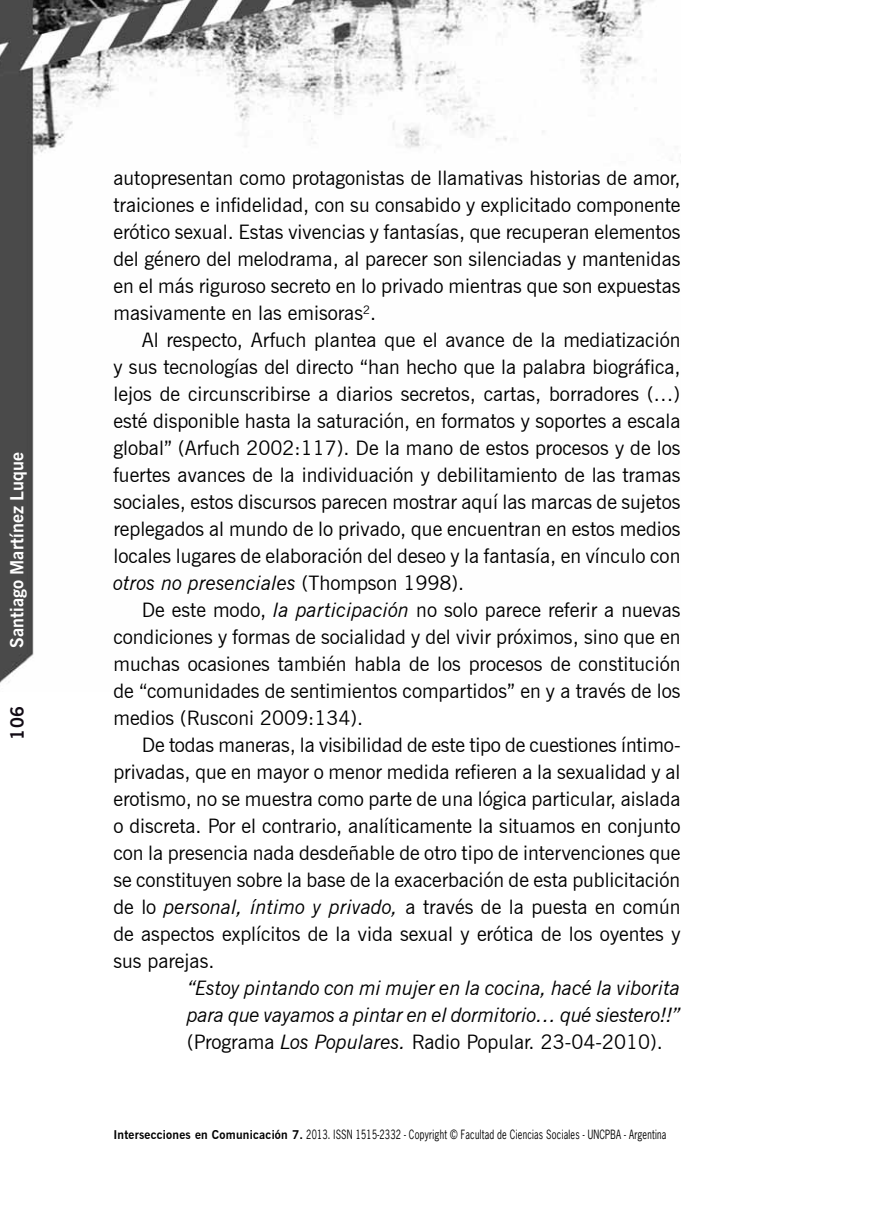
<style>
.page{position:relative;width:879px;height:1219px;background:#fff}
.page>*{position:absolute;margin:0;border:0;box-sizing:border-box;transform-origin:0 0}
.t1{font:20px/27px "News Gothic BT";color:#000;text-align:justify}
.t2{font:italic 20px/27px "News Gothic BT";letter-spacing:-.015em;color:#000;text-align:justify}
.t3{font:700 18px "News Gothic BT";color:#fff}
.t4{font:700 18px "News Gothic BT";color:#120b15}
.t5{font:12px "News Gothic Cn";letter-spacing:.02em;color:#000}
.s1{font-style:italic}
.s2{font-style:normal}
.s3{font-family:"News Gothic BT";font-weight:700}
</style>
<div class="page">
<img style="left:0;top:0;width:654px;height:683px">
<p class="t3" style="left:6px;top:648px;width:197px;rotate:-90deg">Santiago Martínez Luque</p>
<p class="t4" style="left:7px;top:740px;width:35px;rotate:-90deg">106</p>
<p class="t1" style="left:113px;top:165px;width:568px">autopresentan como protagonistas de llamativas historias de amor, traiciones e infidelidad, con su consabido y explicitado componente erótico sexual. Estas vivencias y fantasías, que recuperan elementos del género del melodrama, al parecer son silenciadas y mantenidas en el más riguroso secreto en lo privado mientras que son expuestas masivamente en las emisoras<sup>2</sup>.</p>
<p class="t1" style="left:113px;top:327px;width:568px;text-indent:28px">Al respecto, Arfuch plantea que el avance de la mediatización y sus tecnologías del directo “han hecho que la palabra biográfica, lejos de circunscribirse a diarios secretos, cartas, borradores (…) esté disponible hasta la saturación, en formatos y soportes a escala global” (Arfuch 2002:117). De la mano de estos procesos y de los fuertes avances de la individuación y debilitamiento de las tramas sociales, estos discursos parecen mostrar aquí las marcas de sujetos replegados al mundo de lo privado, que encuentran en estos medios locales lugares de elaboración del deseo y la fantasía, en vínculo con <span class="s1">otros no presenciales</span> (Thompson 1998).</p>
<p class="t1" style="left:113px;top:597px;width:568px;text-indent:28px">De este modo, <span class="s1">la participación</span> no solo parece referir a nuevas condiciones y formas de socialidad y del vivir próximos, sino que en muchas ocasiones también habla de los procesos de constitución de “comunidades de sentimientos compartidos” en y a través de los medios (Rusconi 2009:134).</p>
<p class="t1" style="left:113px;top:732px;width:569px;text-indent:28px">De todas maneras, la visibilidad de este tipo de cuestiones íntimo&shy;privadas, que en mayor o menor medida refieren a la sexualidad y al erotismo, no se muestra como parte de una lógica particular, aislada o discreta. Por el contrario, analíticamente la situamos en conjunto con la presencia nada desdeñable de otro tipo de intervenciones que se constituyen sobre la base de la exacerbación de esta publicitación de lo <span class="s1">personal, íntimo y privado,</span> a través de la puesta en común de aspectos explícitos de la vida sexual y erótica de los oyentes y sus parejas.</p>
<p class="t2" style="left:187px;top:975px;width:495px">“Estoy pintando con mi mujer en la cocina, hacé la viborita para que vayamos a pintar en el dormitorio… qué siestero!!” <span class="s2">(Programa</span> Los Populares. <span class="s2">Radio Popular. 23-04-2010).</span></p>
<p class="t5" style="left:113px;top:1126px;width:554px"><span class="s3">Intersecciones en Comunicación 7.</span> 2013. ISSN 1515-2332 - Copyright © Facultad de Ciencias Sociales - UNCPBA - Argentina</p>
</div>
